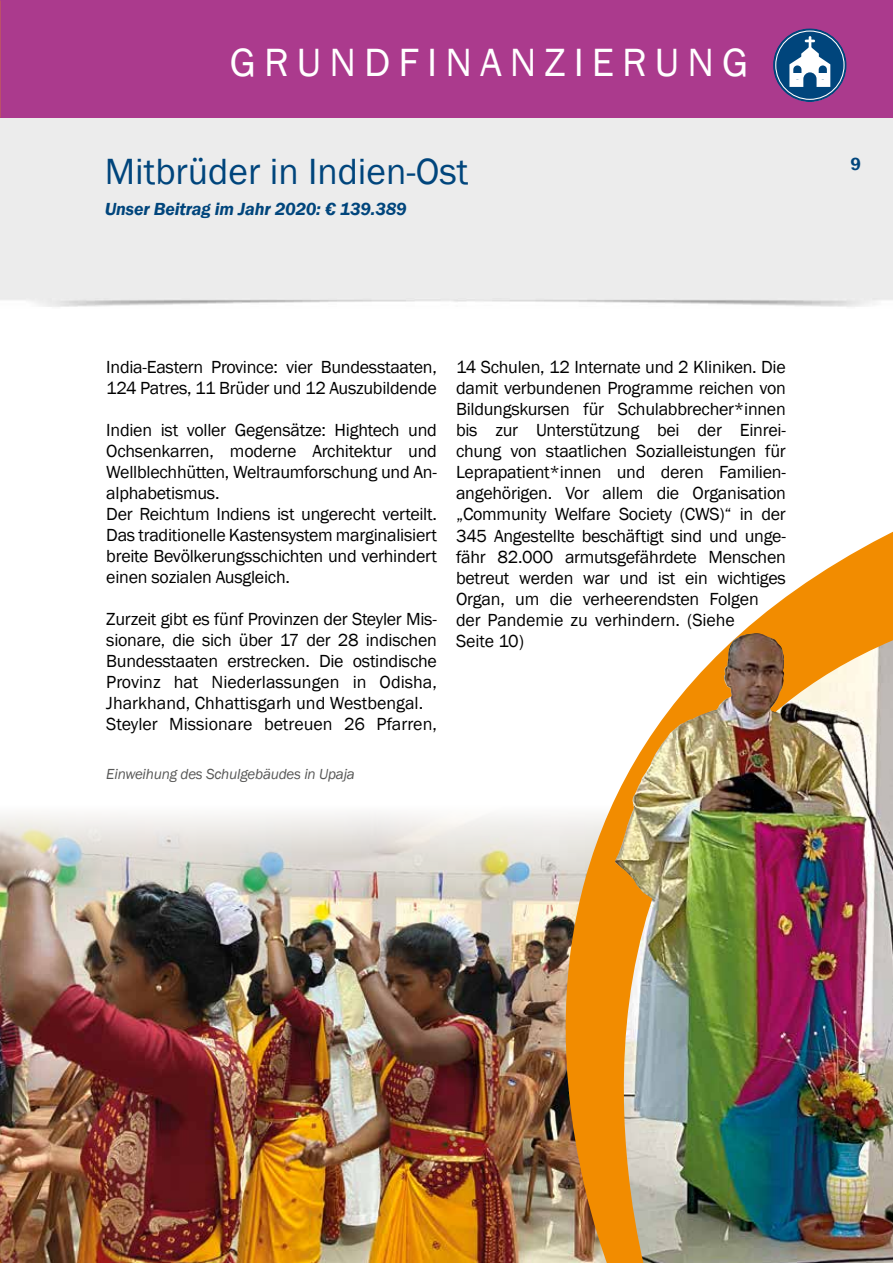
<style>
.page{position:relative;width:893px;height:1263px;background:#fff}
.page>*{position:absolute;margin:0;border:0;box-sizing:border-box;transform-origin:0 0}
.t1{font:40.5px "Franklin Gothic";letter-spacing:.2em;color:#fff}
.t2{font:37.5px "Franklin Gothic";color:#00457c}
.t3{font:18px/21px "Franklin Gothic";letter-spacing:-.015em;color:#000}
.t4{font:italic 600 18px "Franklin Gothic";letter-spacing:-.01em;color:#00457c}
.t5{font:600 18px "Franklin Gothic";color:#00457c}
.t6{font:italic 15px "Franklin Gothic";letter-spacing:-.015em;color:#575756}
</style>
<div class="page">
<img style="left:1px;top:904px;width:357px;height:359px">
<img style="left:0;top:814px;width:358px;height:90px">
<div style="left:1px;top:117px;width:892px;height:190px;background:#ececec"></div>
<img style="left:0;top:117px;width:1px;height:192px">
<div style="left:0;top:0;width:893px;height:117px;background:#ab3a8d"></div>
<svg style="left:773px;top:28px;width:74px;height:74px"></svg>
<div style="left:803px;top:72px;width:13px;height:24px;background:#00457c;border-radius:7px"></div>
<svg style="left:819px;top:65px;width:8px;height:14px"></svg>
<svg style="left:793px;top:65px;width:8px;height:14px"></svg>
<div style="left:790px;top:74px;width:12px;height:5px;background:#fff"></div>
<div style="left:818px;top:74px;width:12px;height:5px;background:#fff"></div>
<img style="left:0;top:855px;width:1px;height:408px">
<img style="left:358px;top:531px;width:535px;height:732px">
<img style="left:615px;top:633px;width:278px;height:630px">
<h1 class="t1" style="left:230px;top:37px;width:520px">GRUNDFINANZIERUNG</h1>
<h2 class="t2" style="left:105px;top:148px;width:365px">Mitbrüder in Indien-Ost</h2>
<p class="t4" style="left:105px;top:197px;width:303px">Unser Beitrag im Jahr 2020: € 139.389</p>
<p class="t3" style="left:106px;top:357px;width:332px">India-Eastern Province: vier Bundesstaaten,<br>124 Patres, 11 Brüder und 12 Auszubildende</p>
<p class="t3" style="left:106px;top:420px;width:332px">Indien ist voller Gegensätze: Hightech und Ochsenkarren, moderne Architektur und Wellblechhütten, Weltraumforschung und An&shy;alphabetismus.<br>Der Reichtum Indiens ist ungerecht verteilt.<br>Das traditionelle Kastensystem marginalisiert breite Bevölkerungsschichten und verhindert einen sozialen Ausgleich.</p>
<p class="t3" style="left:106px;top:609px;width:332px">Zurzeit gibt es fünf Provinzen der Steyler Mis&shy;sionare, die sich über 17 der 28 indischen Bundesstaaten erstrecken. Die ostindische Provinz hat Niederlassungen in Odisha, Jharkhand, Chhattisgarh und Westbengal.<br>Steyler Missionare betreuen 26 Pfarren,</p>
<p class="t6" style="left:106px;top:765px;width:250px">Einweihung des Schulgebäudes in Upaja</p>
<p class="t3" style="left:456px;top:357px;width:331px">14 Schulen, 12 Internate und 2 Kliniken. Die damit verbundenen Programme reichen von Bildungskursen für Schulabbrecher*innen bis zur Unterstützung bei der Einrei&shy;chung von staatlichen Sozialleistungen für Leprapatient*innen und deren Familien&shy;angehörigen. Vor allem die Organisation „Community Welfare Society (CWS)“ in der 345 Angestellte beschäftigt sind und unge&shy;fähr 82.000 armutsgefährdete Menschen betreut werden war und ist ein wichtiges Organ, um die verheerendsten Folgen der Pandemie zu verhindern. (Siehe<br>Seite 10)</p>
<p class="t5" style="left:850px;top:153px;width:12px">9</p>
</div>
